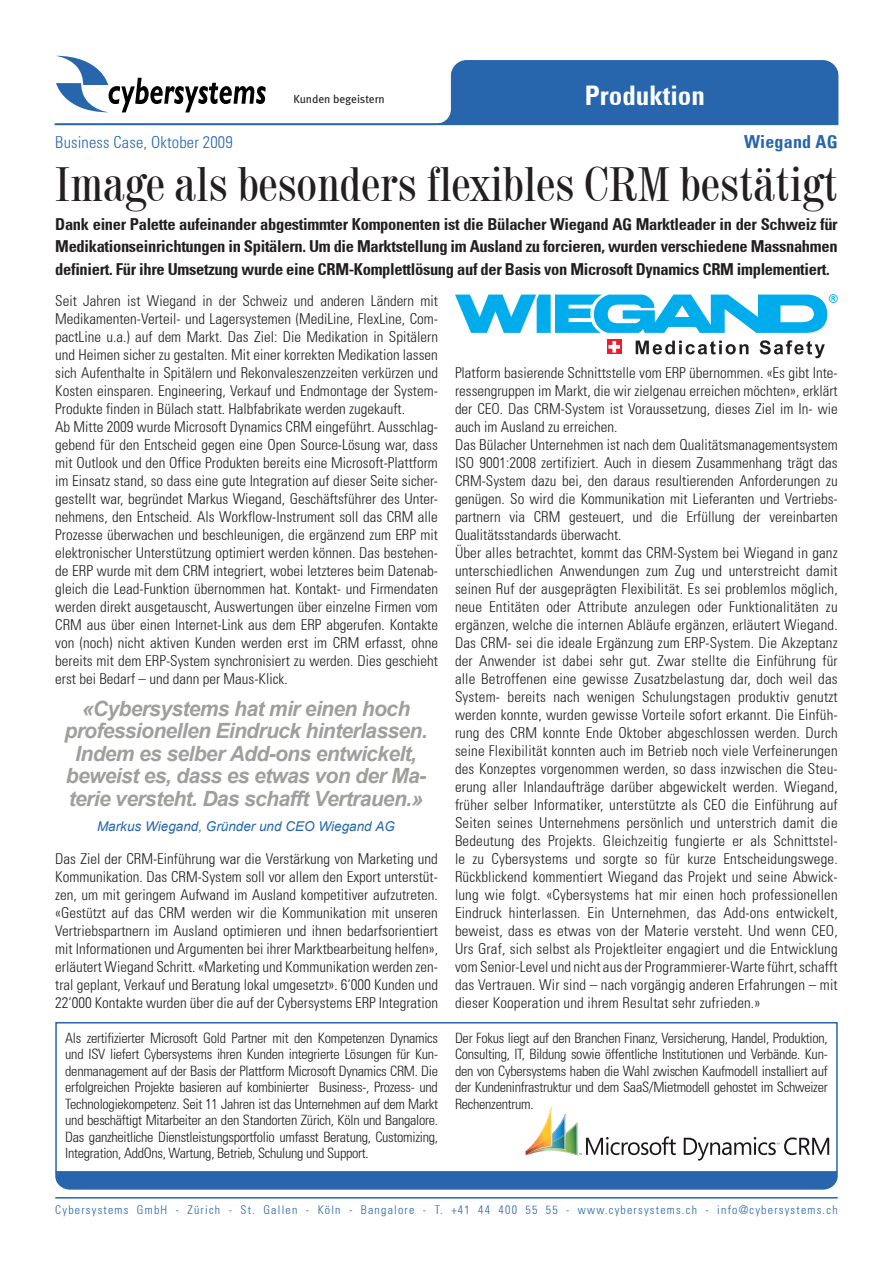
<style>
.page{position:relative;width:893px;height:1263px;background:#fff}
.page>*{position:absolute;margin:0;border:0;box-sizing:border-box;transform-origin:0 0}
.t1{font:condensed 48px "Century 725 BT";color:#231f20}
.Category{font:700 27px "Univers Cond";color:#fff}
.t2{font:italic 700 21px/22.5px "Arial";letter-spacing:-.03em;color:#9f9f9c;text-align:center}
.KundenName{font:700 18px "Univers Cond";letter-spacing:.01em;color:#2766ad}
.Lead{font:700 16.5px/22.5px "Univers Cond";letter-spacing:-.02em;color:#231f20;text-align:justify}
.Date{font:300 16.5px "Univers Cond";letter-spacing:.01em;color:#2766ad}
.Body{font:300 15px/18px "Univers Cond";color:#231f20;text-align:justify}
.Infobox{font:300 14.25px/16.5px "Univers Cond";letter-spacing:-.02em;color:#231f20;text-align:justify}
.Quote_Legend{font:italic 13.5px "Arial";color:#2766ad}
.t3{font:300 12px "Univers Cond";letter-spacing:.1em;color:#2766ad}
.t4{font:11.4px "Meta";color:#231f20}
</style>
<div class="page">
<div style="left:55px;top:1022px;width:783px;height:150px;border:2px solid #2766ad"></div>
<div style="left:55px;top:1172px;width:783px;height:17px;background:#2766ad"></div>
<svg style="left:684px;top:1137px;width:145px;height:23px"></svg>
<svg style="left:526px;top:1108px;width:150px;height:48px"></svg>
<svg style="left:54px;top:60px;width:785px;height:66px"></svg>
<hr style="left:55px;top:1197px;width:783px;height:1px;background:#2766ad">
<svg style="left:55px;top:56px;width:211px;height:56px"></svg>
<svg style="left:455px;top:294px;width:383px;height:39px"></svg>
<svg style="left:636px;top:341px;width:112px;height:13px"></svg>
<svg style="left:760px;top:340px;width:65px;height:18px"></svg>
<div style="left:607px;top:339px;width:15px;height:15px;background:#ee1b2d"></div>
<svg style="left:608px;top:341px;width:12px;height:12px"></svg>
<p class="t4" style="left:293px;top:92px;width:93px">Kunden begeistern</p>
<p class="Category" style="left:585px;top:78px;width:122px">Produktion</p>
<p class="Date" style="left:55px;top:132px;width:179px">Business Case, Oktober 2009</p>
<p class="KundenName" style="left:744px;top:131px;width:95px">Wiegand AG</p>
<p class="t1" style="left:55px;top:155px;width:784px">Image als besonders flexibles CRM bestätigt</p>
<p class="Lead" style="left:55px;top:212px;width:784px">Dank einer Palette aufeinander abgestimmter Komponenten ist die Bülacher Wiegand AG Marktleader in der Schweiz für Medikationseinrichtungen in Spitälern. Um die Marktstellung im Ausland zu forcieren, wurden verschiedene Massnahmen definiert. Für ihre Umsetzung wurde eine CRM-Komplettlösung auf der Basis von Microsoft Dynamics CRM implementiert.</p>
<p class="Body" style="left:55px;top:292px;width:384px">Seit Jahren ist Wiegand in der Schweiz und anderen Ländern mit Medikamenten-Verteil- und Lagersystemen (MediLine, FlexLine, Com&shy;pactLine u.a.) auf dem Markt. Das Ziel: Die Medikation in Spitälern und Heimen sicher zu gestalten. Mit einer korrekten Medikation lassen sich Aufenthalte in Spitälern und Rekonvaleszenzzeiten verkürzen und Kosten einsparen. Engineering, Verkauf und Endmontage der System-Produkte finden in Bülach statt. Halbfabrikate werden zugekauft.</p>
<p class="Body" style="left:55px;top:418px;width:384px">Ab Mitte 2009 wurde Microsoft Dynamics CRM eingeführt. Ausschlag&shy;gebend für den Entscheid gegen eine Open Source-Lösung war, dass mit Outlook und den Office Produkten bereits eine Microsoft-Plattform im Einsatz stand, so dass eine gute Integration auf dieser Seite sicher&shy;gestellt war, begründet Markus Wiegand, Geschäftsführer des Unter&shy;nehmens, den Entscheid. Als Workflow-Instrument soll das CRM alle Prozesse überwachen und beschleunigen, die ergänzend zum ERP mit elektronischer Unterstützung optimiert werden können. Das bestehen&shy;de ERP wurde mit dem CRM integriert, wobei letzteres beim Datenab&shy;gleich die Lead-Funktion übernommen hat. Kontakt- und Firmendaten werden direkt ausgetauscht, Auswertungen über einzelne Firmen vom CRM aus über einen Internet-Link aus dem ERP abgerufen. Kontakte von (noch) nicht aktiven Kunden werden erst im CRM erfasst, ohne bereits mit dem ERP-System synchronisiert zu werden. Dies geschieht erst bei Bedarf – und dann per Maus-Klick.</p>
<p class="Body" style="left:455px;top:364px;width:384px">Platform basierende Schnittstelle vom ERP übernommen. «Es gibt Inte&shy;ressengruppen im Markt, die wir zielgenau erreichen möchten», erklärt der CEO. Das CRM-System ist Voraussetzung, dieses Ziel im In- wie auch im Ausland zu erreichen.</p>
<p class="Body" style="left:455px;top:436px;width:384px">Das Bülacher Unternehmen ist nach dem Qualitätsmanagementsystem ISO 9001:2008 zertifiziert. Auch in diesem Zusammenhang trägt das CRM-System dazu bei, den daraus resultierenden Anforderungen zu genügen. So wird die Kommunikation mit Lieferanten und Vertriebs&shy;partnern via CRM gesteuert, und die Erfüllung der vereinbarten Qualitätsstandards überwacht.</p>
<p class="Body" style="left:455px;top:544px;width:384px">Über alles betrachtet, kommt das CRM-System bei Wiegand in ganz unterschiedlichen Anwendungen zum Zug und unterstreicht damit seinen Ruf der ausgeprägten Flexibilität. Es sei problemlos möglich, neue Entitäten oder Attribute anzulegen oder Funktionalitäten zu ergänzen, welche die internen Abläufe ergänzen, erläutert Wiegand.<br>Das CRM- sei die ideale Ergänzung zum ERP-System. Die Akzeptanz der Anwender ist dabei sehr gut. Zwar stellte die Einführung für alle Betroffenen eine gewisse Zusatzbelastung dar, doch weil das System- bereits nach wenigen Schulungstagen produktiv genutzt werden konnte, wurden gewisse Vorteile sofort erkannt. Die Einfüh&shy;rung des CRM konnte Ende Oktober abgeschlossen werden. Durch seine Flexibilität konnten auch im Betrieb noch viele Verfeinerungen des Konzeptes vorgenommen werden, so dass inzwischen die Steu&shy;erung aller Inlandaufträge darüber abgewickelt werden. Wiegand, früher selber Informatiker, unterstützte als CEO die Einführung auf Seiten seines Unternehmens persönlich und unterstrich damit die Bedeutung des Projekts. Gleichzeitig fungierte er als Schnittstel&shy;le zu Cybersystems und sorgte so für kurze Entscheidungswege.<br>Rückblickend kommentiert Wiegand das Projekt und seine Abwick&shy;lung wie folgt. «Cybersystems hat mir einen hoch professionellen Eindruck hinterlassen. Ein Unternehmen, das Add-ons entwickelt, beweist, dass es etwas von der Materie versteht. Und wenn CEO, Urs Graf, sich selbst als Projektleiter engagiert und die Entwicklung vom Senior-Level und nicht aus der Programmierer-Warte führt, schafft das Vertrauen. Wir sind – nach vorgängig anderen Erfahrungen – mit dieser Kooperation und ihrem Resultat sehr zufrieden.»</p>
<p class="t2" style="left:65px;top:698px;width:364px">«Cybersystems hat mir einen hoch professionellen Eindruck hinterlassen.<br>Indem es selber Add-ons entwickelt, beweist es, dass es etwas von der Ma&shy;terie versteht. Das schafft Vertrauen.»</p>
<p class="Quote_Legend" style="left:97px;top:817px;width:299px">Markus Wiegand, Gründer und CEO Wiegand AG</p>
<p class="Body" style="left:55px;top:850px;width:384px;text-align:left">Das Ziel der CRM-Einführung war die Verstärkung von Marketing und Kommunikation. Das CRM-System soll vor allem den Export unterstüt&shy;zen, um mit geringem Aufwand im Ausland kompetitiver aufzutreten. «Gestützt auf das CRM werden wir die Kommunikation mit unseren Vertriebspartnern im Ausland optimieren und ihnen bedarfsorientiert mit Informationen und Argumenten bei ihrer Marktbearbeitung helfen»,- erläutert Wiegand Schritt. «Marketing und Kommunikation werden zen&shy;tral geplant, Verkauf und Beratung lokal umgesetzt». 6‘000 Kunden und 22‘000 Kontakte wurden über die auf der Cybersystems ERP Integration</p>
<p class="Infobox" style="left:65px;top:1029px;width:374px">Als zertifizierter Microsoft Gold Partner mit den Kompetenzen Dynamics und ISV liefert Cybersystems ihren Kunden integrierte Lösungen für Kun&shy;denmanagement auf der Basis der Plattform Microsoft Dynamics CRM. Die erfolgreichen Projekte basieren auf kombinierter Business-, Prozess- und Technologiekompetenz. Seit 11 Jahren ist das Unternehmen auf dem Markt und beschäftigt Mitarbeiter an den Standorten Zürich, Köln und Bangalore.<br>Das ganzheitliche Dienstleistungsportfolio umfasst Beratung, Customizing, Integration, AddOns, Wartung, Betrieb, Schulung und Support.</p>
<p class="Infobox" style="left:455px;top:1029px;width:374px">Der Fokus liegt auf den Branchen Finanz, Versicherung, Handel, Produktion, Consulting, IT, Bildung sowie öffentliche Institutionen und Verbände. Kun&shy;den von Cybersystems haben die Wahl zwischen Kaufmodell installiert auf der Kundeninfrastruktur und dem SaaS/Mietmodell gehostet im Schweizer Rechenzentrum.</p>
<p class="t3" style="left:55px;top:1203px;width:784px">Cybersystems GmbH - Zürich - St. Gallen - Köln - Bangalore - T. +41 44 400 55 55 - www.cybersystems.ch - info@cybersystems.ch</p>
</div>
